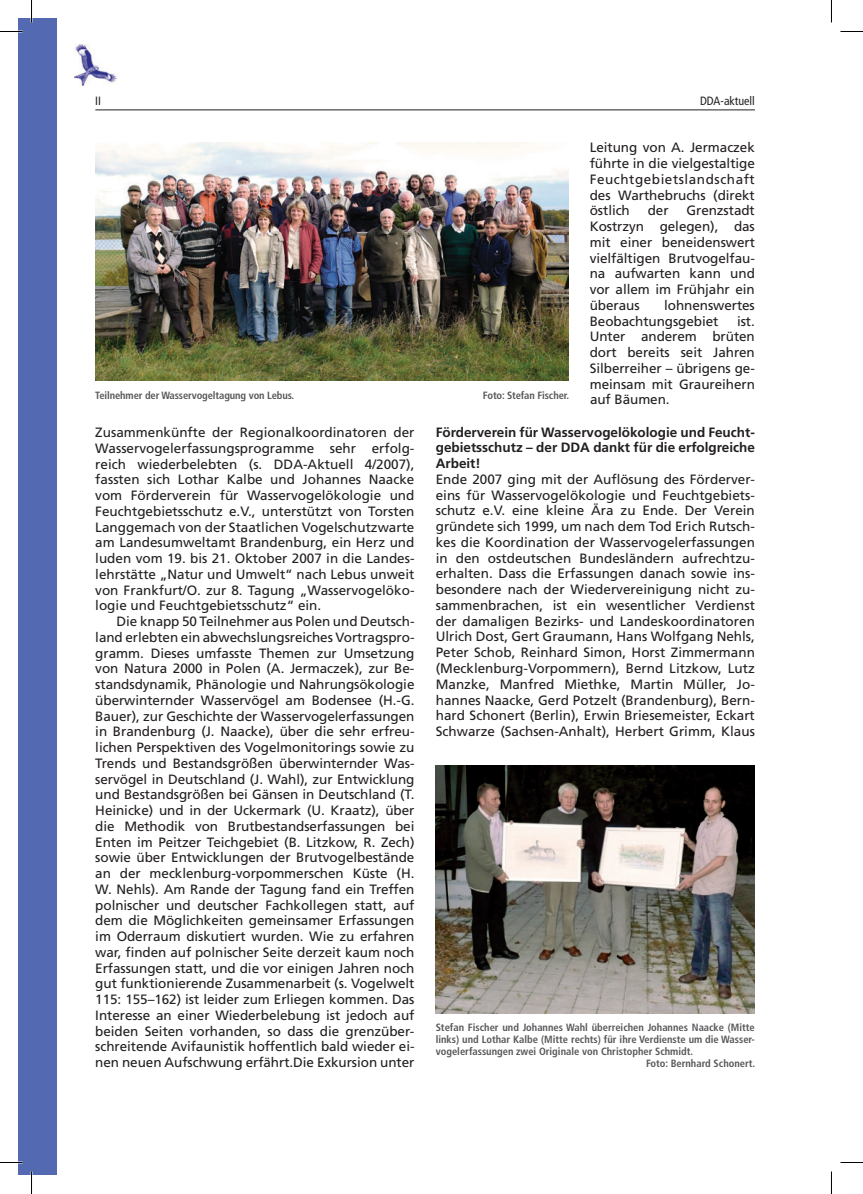
<style>
.page{position:relative;width:863px;height:1194px;background:#fff}
.page>*{position:absolute;margin:0;border:0;box-sizing:border-box;transform-origin:0 0}
.t1{font:13.5px/15.8px "Frutiger LT Std";letter-spacing:-.005em;color:#231f20;text-align:justify}
.t2{font:700 13.5px/15.8px "Frutiger LT Std";color:#231f20;text-align:justify}
.t3{font:condensed 12px "Frutiger LT Std";color:#231f20}
.t4{font:700 condensed 10.5px "Frutiger LT Std";color:#57585a}
</style>
<div class="page">
<hr style="left:95px;top:110px;width:659px;height:1px;background:#231f20">
<div style="left:19px;top:19px;width:38px;height:1156px;background:#5369b1"></div>
<img style="left:74px;top:44px;width:43px;height:41px">
<img style="left:435px;top:766px;width:319px;height:247px">
<img style="left:95px;top:142px;width:473px;height:239px">
<svg style="left:0;top:31px;width:22px;height:1px"></svg>
<svg style="left:840px;top:31px;width:22px;height:1px"></svg>
<svg style="left:0;top:1162px;width:22px;height:1px"></svg>
<svg style="left:840px;top:1162px;width:22px;height:1px"></svg>
<svg style="left:31px;top:0;width:1px;height:22px"></svg>
<svg style="left:31px;top:1172px;width:1px;height:22px"></svg>
<svg style="left:831px;top:0;width:1px;height:22px"></svg>
<svg style="left:831px;top:1172px;width:1px;height:22px"></svg>
<p class="t3" style="left:95px;top:94px;width:7px">II</p>
<p class="t3" style="left:699px;top:94px;width:56px">DDA-aktuell</p>
<p class="t1" style="left:589px;top:140px;width:167px">Leitung von A. Jermaczek führte in die vielgestaltige Feuchtgebietslandschaft des Warthebruchs (direkt östlich</p>
<p class="t1" style="left:589px;top:203px;width:167px;text-indent:97px">Grenzstadt Kostrzyn gelegen), das mit einer beneidenswert vielfältigen Brutvogelfau&shy;na aufwarten kann und vor allem im Frühjahr ein überaus</p>
<p class="t1" style="left:647px;top:203px;width:22px">der</p>
<p class="t1" style="left:589px;top:297px;width:167px;text-indent:74px">lohnenswertes<br>Beobachtungsgebiet</p>
<p class="t1" style="left:589px;top:313px;width:167px;text-indent:147px">ist.<br>Unter anderem brüten dort bereits seit Jahren Silberreiher – übrigens ge&shy;meinsam mit Graureihern auf Bäumen.</p>
<p class="t2" style="left:435px;top:424px;width:320px">Förderverein für Wasservogelökologie und Feucht&shy;gebietsschutz – der DDA dankt für die erfolgreiche Arbeit!</p>
<p class="t1" style="left:435px;top:471px;width:320px">Ende 2007 ging mit der Auflösung des Förderver&shy;eins für Wasservogelökologie und Feuchtgebiets&shy;schutz e.V. eine kleine Ära zu Ende. Der Verein gründete sich 1999, um nach dem Tod Erich Rutsch&shy;kes die Koordination der Wasservogelerfassungen in den ostdeutschen Bundesländern aufrechtzu&shy;erhalten. Dass die Erfassungen danach sowie ins&shy;besondere nach der Wiedervereinigung nicht zu&shy;sammenbrachen, ist ein wesentlicher Verdienst der damaligen Bezirks- und Landeskoordinatoren Ulrich Dost, Gert Graumann, Hans Wolfgang Nehls, Peter Schob, Reinhard Simon, Horst Zimmermann (Mecklenburg-Vorpommern), Bernd Litzkow, Lutz Manzke, Manfred Miethke, Martin Müller, Jo&shy;hannes Naacke, Gerd Potzelt (Brandenburg), Bern&shy;hard Schonert (Berlin), Erwin Briesemeister, Eckart Schwarze (Sachsen-Anhalt), Herbert Grimm, Klaus</p>
<p class="t4" style="left:95px;top:390px;width:200px">Teilnehmer der Wasservogeltagung von Lebus.</p>
<p class="t4" style="left:483px;top:390px;width:88px">Foto: Stefan Fischer.</p>
<p class="t1" style="left:95px;top:425px;width:320px">Zusammenkünfte der Regionalkoordinatoren der Wasservogelerfassungsprogramme sehr erfolg&shy;reich wiederbelebten (s. DDA-Aktuell 4/2007), fassten sich Lothar Kalbe und Johannes Naacke vom Förderverein für Wasservogelökologie und Feuchtgebietsschutz e.V., unterstützt von Torsten Langgemach von der Staatlichen Vogelschutzwarte am Landesumweltamt Brandenburg, ein Herz und luden vom 19. bis 21. Oktober 2007 in die Landes&shy;lehrstätte „Natur und Umwelt“ nach Lebus unweit von Frankfurt/O. zur 8. Tagung „Wasservogelöko&shy;logie und Feuchtgebietsschutz“ ein.</p>
<p class="t1" style="left:95px;top:614px;width:320px;text-indent:21px">Die knapp 50 Teilnehmer aus Polen und Deutsch&shy;land erlebten ein abwechslungsreiches Vortragspro&shy;gramm. Dieses umfasste Themen zur Umsetzung von Natura 2000 in Polen (A. Jermaczek), zur Be&shy;standsdynamik, Phänologie und Nahrungsökologie überwinternder Wasservögel am Bodensee (H.-G.<br>Bauer), zur Geschichte der Wasservogelerfassungen in Brandenburg (J. Naacke), über die sehr erfreu&shy;lichen Perspektiven des Vogelmonitorings sowie zu Trends und Bestandsgrößen überwinternder Was&shy;servögel in Deutschland (J. Wahl), zur Entwicklung und Bestandsgrößen bei Gänsen in Deutschland (T.<br>Heinicke) und in der Uckermark (U. Kraatz), über die Methodik von Brutbestandserfassungen bei Enten im Peitzer Teichgebiet (B. Litzkow, R. Zech) sowie über Entwicklungen der Brutvogelbestände an der mecklenburg-vorpommerschen Küste (H.<br>W. Nehls). Am Rande der Tagung fand ein Treffen polnischer und deutscher Fachkollegen statt, auf dem die Möglichkeiten gemeinsamer Erfassungen im Oderraum diskutiert wurden. Wie zu erfahren war, finden auf polnischer Seite derzeit kaum noch Erfassungen statt, und die vor einigen Jahren noch gut funktionierende Zusammenarbeit (s. Vogelwelt 115: 155–162) ist leider zum Erliegen kommen. Das Interesse an einer Wiederbelebung ist jedoch auf beiden Seiten vorhanden, so dass die grenzüber&shy;schreitende Avifaunistik hoffentlich bald wieder ei&shy;nen neuen Aufschwung erfährt.Die Exkursion unter</p>
<p class="t4" style="left:435px;top:1021px;width:320px">Stefan Fischer und Johannes Wahl überreichen Johannes Naacke (Mitte</p>
<p class="t4" style="left:435px;top:1033px;width:320px">links) und Lothar Kalbe (Mitte rechts) für ihre Verdienste um die Wasser-</p>
<p class="t4" style="left:435px;top:1045px;width:259px">vogelerfassungen zwei Originale von Christopher Schmidt.</p>
<p class="t4" style="left:646px;top:1057px;width:111px">Foto: Bernhard Schonert.</p>
</div>
